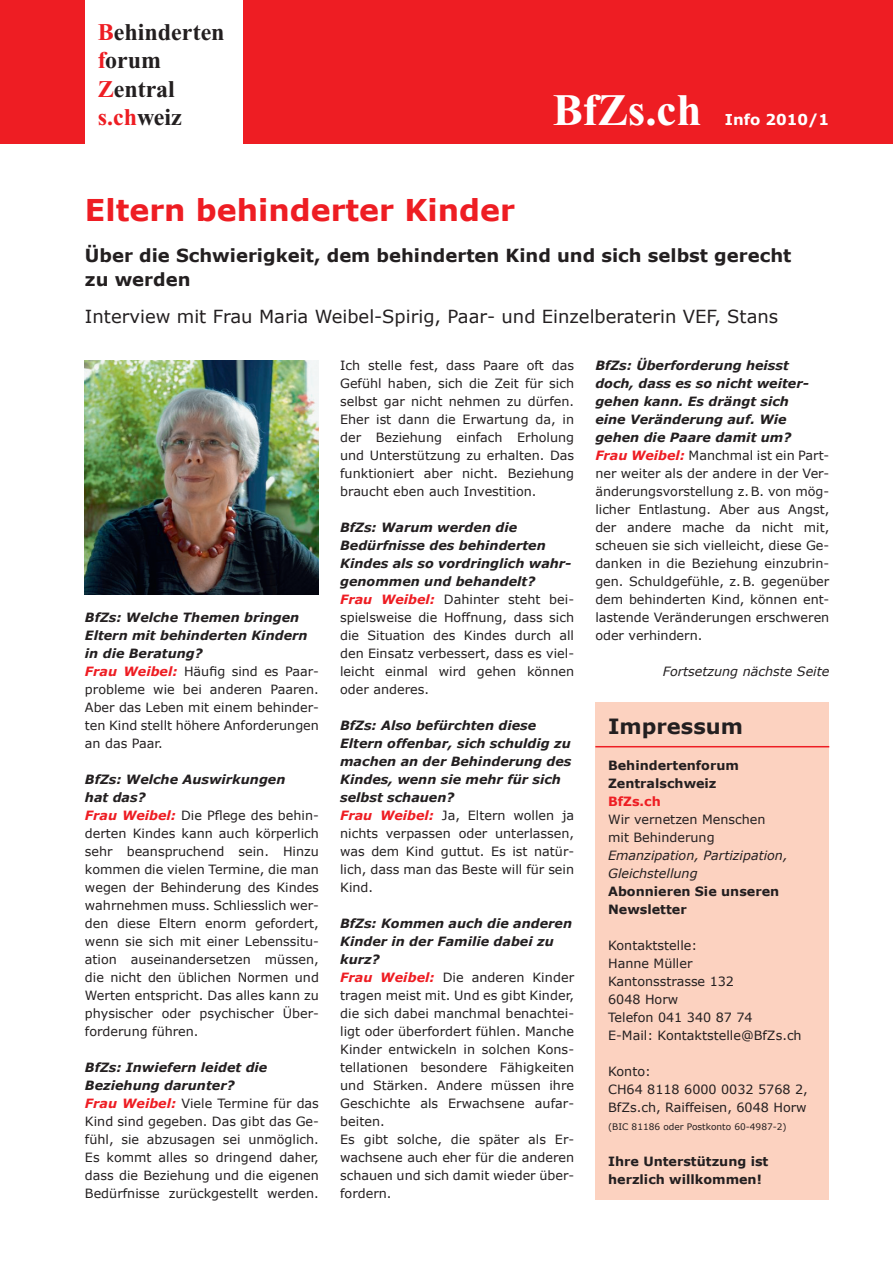
<style>
.page{position:relative;width:893px;height:1263px;background:#fff}
.page>*{position:absolute;margin:0;border:0;box-sizing:border-box;transform-origin:0 0}
.t1{font:700 45px "Times";color:#fff}
.t2{font:700 30px "Verdana";color:#ee1d23}
.t3{font:700 24px/28.5px "Times";color:#231f20}
.t4{font:700 21px "Verdana";color:#231f20}
.t5{font:700 18px/24px "Verdana";color:#231f20}
.t6{font:18px "Verdana";color:#231f20}
.t7{font:700 15px "Verdana";color:#fff}
.t8{font:12.75px/18px "Verdana";color:#231f20}
.t9{font:italic 700 12.75px/18px "Verdana";color:#231f20}
.t10{font:700 12.75px/18px "Verdana";color:#231f20}
.t11{font:italic 12.75px/18px "Verdana";color:#231f20}
.t12{font:700 12.75px "Verdana";color:#ee1d23}
.t13{font:9px "Verdana";color:#231f20}
.s1{color:#ee1d23}
.s2{font-weight:700;font-style:italic}
.s3{font-weight:700;font-style:italic;color:#ee1d23}
.s4{font-weight:400;font-style:normal}
</style>
<div class="page">
<div style="left:0;top:0;width:893px;height:144px;background:#ee1d23"></div>
<div style="left:85px;top:0;width:157px;height:166px;background:#fff"></div>
<div style="left:595px;top:702px;width:234px;height:497px;background:#fcd2c0"></div>
<hr style="left:595px;top:746px;width:234px;height:1px;background:#ee1d23">
<img style="left:85px;top:360px;width:234px;height:234px">
<h3 class="t3" style="left:98px;top:20px;width:128px"><span class="s1">B</span>ehinderten <span class="s1">f</span>orum<br><span class="s1">Z</span>entral <span class="s1">s.ch</span>weiz</h3>
<h1 class="t1" style="left:553px;top:95px;width:150px">BfZs.ch</h1>
<p class="t7" style="left:725px;top:110px;width:106px">Info 2010/1</p>
<h2 class="t2" style="left:85px;top:191px;width:431px">Eltern behinderter Kinder</h2>
<h3 class="t5" style="left:85px;top:243px;width:708px">Über die Schwierigkeit, dem behinderten Kind und sich selbst gerecht zu werden</h3>
<h3 class="t6" style="left:85px;top:305px;width:695px">Interview mit Frau Maria Weibel-Spirig, Paar- und Einzelberaterin VEF, Stans</h3>
<p class="t8" style="left:85px;top:608px;width:235px"><span class="s2">BfZs: Welche Themen bringen<br>Eltern mit behinderten Kindern in die Beratung?<br></span><span class="s3">Frau Weibel:</span> Häufig sind es Paar&shy;probleme wie bei anderen Paaren.<br>Aber das Leben mit einem behinder&shy;ten Kind stellt höhere Anforderungen an das Paar.</p>
<p class="t8" style="left:85px;top:770px;width:235px"><span class="s2">BfZs: Welche Auswirkungen<br>hat das?<br></span><span class="s3">Frau Weibel:</span> Die Pflege des behin&shy;derten Kindes kann auch körperlich sehr beanspruchend sein. Hinzu kommen die vielen Termine, die man wegen der Behinderung des Kindes wahrnehmen muss. Schliesslich wer&shy;den diese Eltern enorm gefordert, wenn sie sich mit einer Lebenssitu&shy;ation auseinandersetzen müssen, die nicht den üblichen Normen und<br>Werten entspricht. Das alles kann zu physischer oder psychischer Über&shy;forderung führen.</p>
<p class="t8" style="left:85px;top:1058px;width:235px"><span class="s2">BfZs: Inwiefern leidet die<br>Beziehung darunter?<br></span><span class="s3">Frau Weibel:</span> Viele Termine für das<br>Kind sind gegeben. Das gibt das Ge&shy;fühl, sie abzusagen sei unmöglich.<br>Es kommt alles so dringend daher, dass die Beziehung und die eigenen<br>Bedürfnisse zurückgestellt werden.</p>
<p class="t8" style="left:340px;top:356px;width:235px;text-align:justify">Ich stelle fest, dass Paare oft das Gefühl haben, sich die Zeit für sich selbst gar nicht nehmen zu dürfen.<br>Eher ist dann die Erwartung da, in der Beziehung einfach Erholung und Unterstützung zu erhalten. Das funktioniert aber nicht. Beziehung braucht eben auch Investition.</p>
<p class="t8" style="left:340px;top:518px;width:235px"><span class="s2">BfZs: Warum werden die<br>Bedürfnisse des behinderten<br>Kindes als so vordringlich wahr&shy;genommen und behandelt?<br></span><span class="s3">Frau Weibel:</span> Dahinter steht bei&shy;spielsweise die Hoffnung, dass sich die Situation des Kindes durch all den Einsatz verbessert, dass es viel&shy;leicht einmal wird gehen können oder anderes.</p>
<p class="t9" style="left:340px;top:716px;width:235px">BfZs: Also befürchten diese<br>Eltern offenbar, sich schuldig zu machen an der Behinderung des<br>Kindes, wenn sie mehr für sich selbst schauen?<br><span class="s1">Frau Weibel:</span> <span class="s4">Ja, Eltern wollen ja nichts verpassen oder unterlassen, was dem Kind guttut. Es ist natür&shy;lich, dass man das Beste will für sein<br>Kind.</span></p>
<p class="t8" style="left:340px;top:914px;width:235px"><span class="s2">BfZs: Kommen auch die anderen<br>Kinder in der Familie dabei zu kurz?<br></span><span class="s3">Frau Weibel:</span> Die anderen Kinder tragen meist mit. Und es gibt Kinder, die sich dabei manchmal benachtei&shy;ligt oder überfordert fühlen. Manche<br>Kinder entwickeln in solchen Kons&shy;tellationen besondere Fähigkeiten und Stärken. Andere müssen ihre<br>Geschichte als Erwachsene aufar&shy;beiten.<br>Es gibt solche, die später als Er&shy;wachsene auch eher für die anderen schauen und sich damit wieder über&shy;fordern.</p>
<p class="t8" style="left:595px;top:356px;width:235px"><span class="s2">BfZs: Überforderung heisst doch, dass es so nicht weiter&shy;gehen kann. Es drängt sich<br>eine Veränderung auf. Wie gehen die Paare damit um?<br></span><span class="s3">Frau Weibel:</span> Manchmal ist ein Part&shy;ner weiter als der andere in der Ver&shy;änderungsvorstellung z.B. von mög&shy;licher Entlastung. Aber aus Angst, der andere mache da nicht mit, scheuen sie sich vielleicht, diese Ge&shy;danken in die Beziehung einzubrin&shy;gen. Schuldgefühle, z.B. gegenüber dem behinderten Kind, können ent&shy;lastende Veränderungen erschweren oder verhindern.</p>
<p class="t11" style="left:662px;top:662px;width:168px">Fortsetzung nächste Seite</p>
<h3 class="t4" style="left:608px;top:712px;width:136px">Impressum</h3>
<p class="t10" style="left:608px;top:755px;width:132px">Behindertenforum<br>Zentralschweiz</p>
<p class="t12" style="left:608px;top:793px;width:54px">BfZs.ch</p>
<p class="t8" style="left:608px;top:809px;width:159px">Wir vernetzen Menschen mit Behinderung</p>
<p class="t11" style="left:608px;top:845px;width:181px">Emanzipation, Partizipation,<br>Gleichstellung</p>
<p class="t10" style="left:608px;top:881px;width:173px">Abonnieren Sie unseren<br>Newsletter</p>
<p class="t8" style="left:608px;top:935px;width:195px">Kontaktstelle:<br>Hanne Müller<br>Kantonsstrasse 132<br>6048 Horw<br>Telefon 041 340 87 74<br>E-Mail: Kontaktstelle@BfZs.ch</p>
<p class="t8" style="left:608px;top:1061px;width:201px">Konto:<br>CH64 8118 6000 0032 5768 2,<br>BfZs.ch, Raiffeisen, 6048 Horw</p>
<p class="t13" style="left:608px;top:1120px;width:180px">(BIC 81186 oder Postkonto 60-4987-2)</p>
<p class="t10" style="left:608px;top:1151px;width:162px">Ihre Unterstützung ist herzlich willkommen!</p>
</div>
